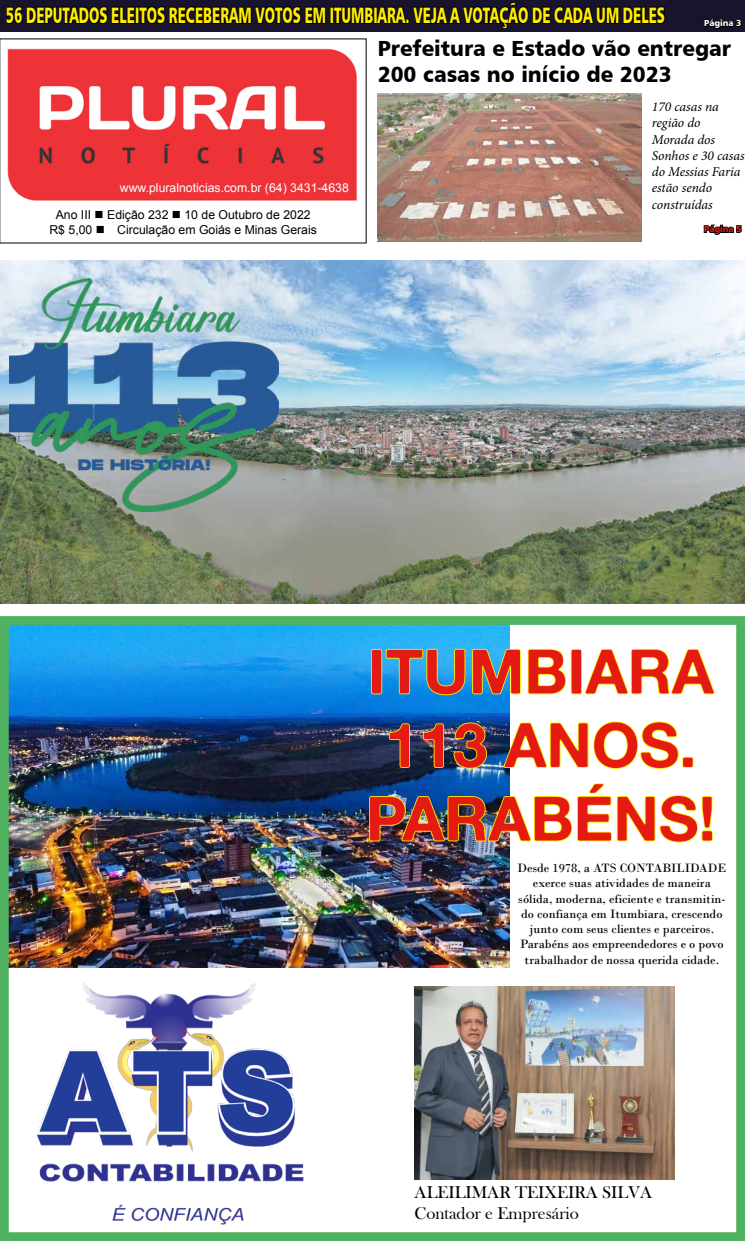
<style>
.page{position:relative;width:745px;height:1241px;background:#fff}
.page>*{position:absolute;margin:0;border:0;box-sizing:border-box;transform-origin:0 0}
.t1{font:61.25px/73.5px "Alte Haas Grotesk Bold";color:#e41b13;text-align:center}
.t2{font:22.31px "Humanist 777 BT Black B";color:#ffed00;scale:.6 1}
.t3{font:21.88px/26.2px "Humanist 777 BT Black B";color:#000;scale:.96 1}
.t4{font:17.5px/21px "Bask Old Face";color:#000}
.t5{font:italic 13.56px/16.3px "Minion Pro";letter-spacing:-.005em;color:#000}
.t6{font:12.69px/15.2px "Bodoni";color:#000;text-align:center}
.t7{font:12.25px/14.7px "Arial";color:#000;text-align:center}
.t8{font:12.25px "Arial";color:#fff}
.t9{font:8.75px "Humanist 777 BT Black B";color:#fff}
.t10{font:8.75px "Humanist 777 BT Black B";color:#e41f1b}
</style>
<div class="page">
<img style="left:0;top:261px;width:744px;height:342px">
<img style="left:10px;top:626px;width:498px;height:341px">
<div style="left:0;top:0;width:744px;height:31px;background:#18142e"></div>
<img style="left:7px;top:48px;width:351px;height:152px">
<svg style="left:703px;top:19px;width:39px;height:10px"></svg>
<svg style="left:6px;top:1px;width:660px;height:28px"></svg>
<div style="left:0;top:616px;width:744px;height:624px;border:9px solid #50b161"></div>
<img style="left:414px;top:986px;width:260px;height:193px">
<svg style="left:370px;top:647px;width:344px;height:49px"></svg>
<svg style="left:387px;top:722px;width:23px;height:47px"></svg>
<svg style="left:421px;top:722px;width:23px;height:47px"></svg>
<img style="left:452px;top:721px;width:36px;height:48px">
<svg style="left:502px;top:714px;width:192px;height:55px"></svg>
<img style="left:368px;top:782px;width:345px;height:61px">
<img style="left:36px;top:983px;width:268px;height:242px">
<img style="left:9px;top:279px;width:269px;height:232px">
<img style="left:377px;top:94px;width:264px;height:147px">
<svg style="left:703px;top:224px;width:39px;height:11px"></svg>
<h2 class="t2" style="left:6px;top:1px;width:1099px">56 DEPUTADOS ELEITOS RECEBERAM VOTOS EM ITUMBIARA. VEJA A VOTAÇÃO DE CADA UM DELES</h2>
<p class="t9" style="left:703px;top:18px;width:39px">Página 3</p>
<p class="t8" style="left:120px;top:179px;width:230px">www.pluralnoticias.com.br (64) 3431-4638</p>
<p class="t7" style="left:49px;top:208px;width:269px">Ano III ■ Edição 232 ■ 10 de Outubro de 2022<br>R$ 5,00 ■ Circulação em Goiás e Minas Gerais</p>
<h3 class="t3" style="left:377px;top:34px;width:369px">Prefeitura e Estado vão entregar<br>200 casas no início de 2023</h3>
<p class="t5" style="left:651px;top:98px;width:94px">170 casas na região do<br>Morada dos<br>Sonhos e 30 casas do Messias Faria estão sendo construídas</p>
<p class="t10" style="left:703px;top:223px;width:39px">Página 5</p>
<h1 class="t1" style="left:365px;top:633px;width:351px">ITUMBIARA<br>113 ANOS.<br>PARABÉNS!</h1>
<p class="t6" style="left:517px;top:860px;width:210px">Desde 1978, a ATS CONTABILIDADE exerce suas atividades de maneira sólida, moderna, eficiente e transmitin&shy;do confiança em Itumbiara, crescendo junto com seus clientes e parceiros.<br>Parabéns aos empreendedores e o povo trabalhador de nossa querida cidade.</p>
<h3 class="t4" style="left:414px;top:1182px;width:239px">ALEILIMAR TEIXEIRA SILVA<br>Contador e Empresário</h3>
</div>
